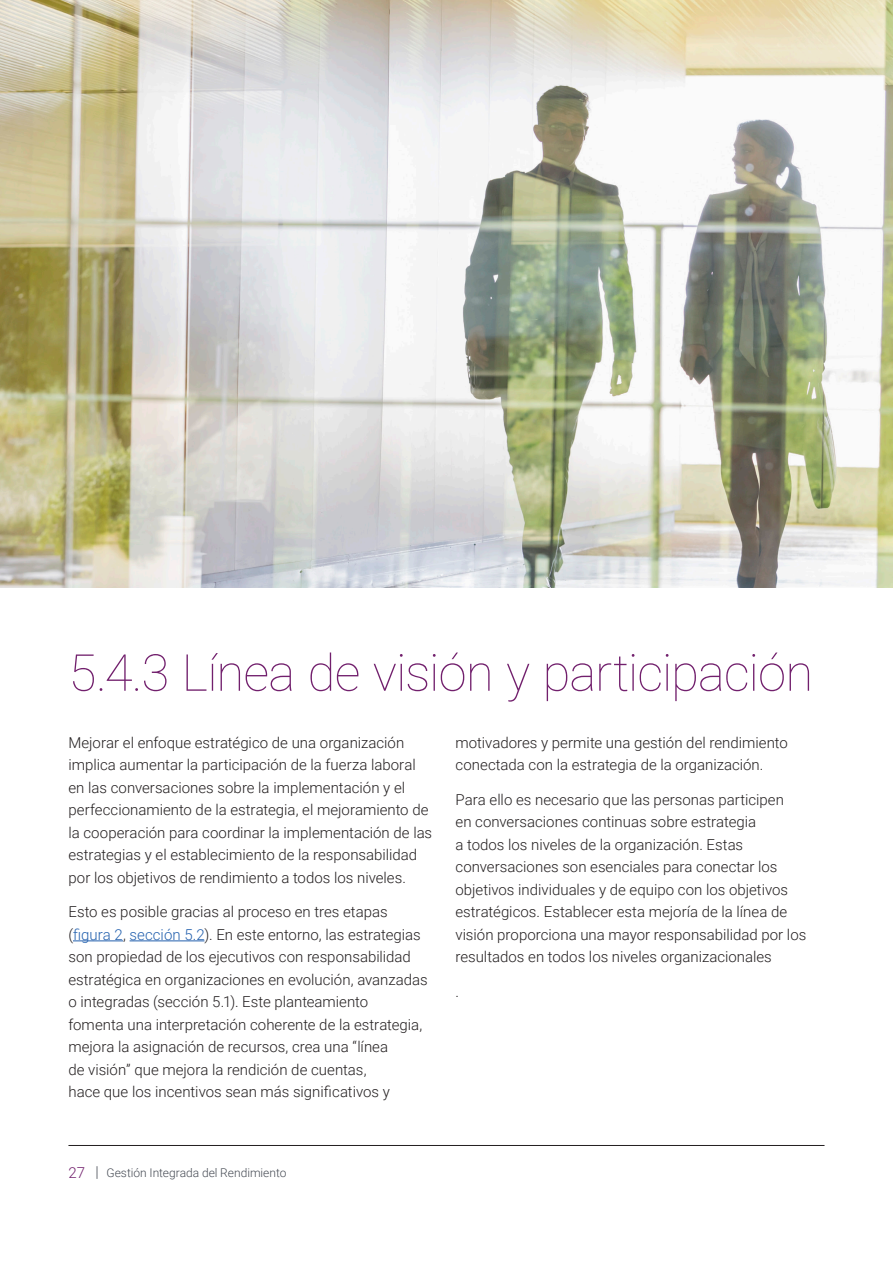
<style>
.page{position:relative;width:893px;height:1263px;background:#fff}
.page>*{position:absolute;margin:0;border:0;box-sizing:border-box;transform-origin:0 0}
.t1{font:100 51px "Roboto";letter-spacing:-.02em;color:#72206d}
.t2{font:300 15px/22.5px "Roboto";color:#231f20}
.t3{font:300 12px "Roboto";color:#464b54}
.s1{color:#2461ae}
.s2{font-size:15px;color:#72206d}
.s3{font-size:15px}
</style>
<div class="page">
<img style="left:0;top:0;width:893px;height:588px">
<hr style="left:68px;top:1145px;width:756px;height:1px;background:#231f20">
<hr style="left:73px;top:940px;width:50px;height:1px;background:#2461ae">
<hr style="left:130px;top:940px;width:74px;height:1px;background:#2461ae">
<p class="t1" style="left:68px;top:637px;width:746px">5.4.3 Línea de visión y participación</p>
<p class="t2" style="left:68px;top:731px;width:365px">Mejorar el enfoque estratégico de una organización implica aumentar la participación de la fuerza laboral en las conversaciones sobre la implementación y el perfeccionamiento de la estrategia, el mejoramiento de la cooperación para coordinar la implementación de las estrategias y el establecimiento de la responsabilidad por los objetivos de rendimiento a todos los niveles.</p>
<p class="t2" style="left:68px;top:900px;width:361px">Esto es posible gracias al proceso en tres etapas (<span class="s1">figura 2</span>, <span class="s1">sección 5.2</span>). En este entorno, las estrategias son propiedad de los ejecutivos con responsabilidad estratégica en organizaciones en evolución, avanzadas o integradas (sección 5.1). Este planteamiento<br>fomenta una interpretación coherente de la estrategia, mejora la asignación de recursos, crea una “línea<br>de visión” que mejora la rendición de cuentas,<br>hace que los incentivos sean más significativos y</p>
<p class="t2" style="left:455px;top:731px;width:334px">motivadores y permite una gestión del rendimiento conectada con la estrategia de la organización.</p>
<p class="t2" style="left:455px;top:788px;width:352px">Para ello es necesario que las personas participen<br>en conversaciones continuas sobre estrategia<br>a todos los niveles de la organización. Estas conversaciones son esenciales para conectar los objetivos individuales y de equipo con los objetivos estratégicos. Establecer esta mejoría de la línea de visión proporciona una mayor responsabilidad por los resultados en todos los niveles organizacionales</p>
<p class="t2" style="left:455px;top:980px;width:5px">.</p>
<p class="t3" style="left:68px;top:1164px;width:219px"><span class="s2">27</span> <span class="s3">|</span> Gestión Integrada del Rendimiento</p>
</div>
